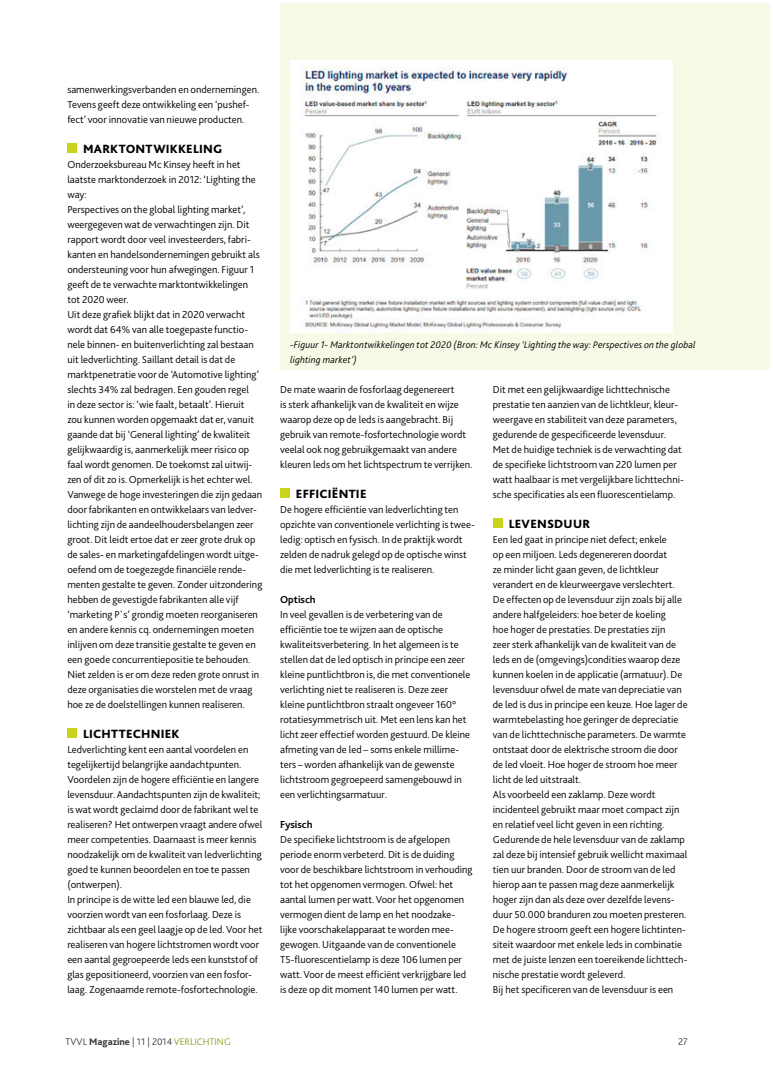
<style>
.page{position:relative;width:773px;height:1081px;background:#fff}
.page>*{position:absolute;margin:0;border:0;box-sizing:border-box;transform-origin:0 0}
.t1{font:800 12.5px "Bliss 2";letter-spacing:.02em;color:#000}
.t2{font:300 10.62px/15px "Bliss 2";color:#000}
.t3{font:700 10.62px "Bliss 2";color:#000}
.t4{font:italic 300 10px/15px "Bliss 2";letter-spacing:.01em;color:#000}
.t5{font:300 10px "Bliss 2";color:#3c3c3b}
.s1{font-weight:800}
.s2{color:#919c26}
</style>
<div class="page">
<div style="left:280px;top:4px;width:489px;height:366px;background:#f8f9e6"></div>
<div style="left:67px;top:143px;width:10px;height:10px;background:#c8d419"></div>
<div style="left:67px;top:728px;width:10px;height:10px;background:#c8d419"></div>
<div style="left:280px;top:488px;width:9px;height:10px;background:#c8d419"></div>
<div style="left:493px;top:518px;width:9px;height:10px;background:#c8d419"></div>
<img style="left:290px;top:60px;width:382px;height:273px">
<p class="t2" style="left:67px;top:82px;width:193px">samenwerkingsverbanden en ondernemingen.<br>Tevens geeft deze ontwikkeling een ‘pushef&shy;fect’ voor innovatie van nieuwe producten.</p>
<p class="t1" style="left:83px;top:142px;width:140px">MARKTONTWIKKELING</p>
<p class="t2" style="left:67px;top:157px;width:196px">Onderzoeksbureau Mc Kinsey heeft in het laatste marktonderzoek in 2012: ‘Lighting the way:<br>Perspectives on the global lighting market’, weergegeven wat de verwachtingen zijn. Dit rapport wordt door veel investeerders, fabri&shy;kanten en handelsondernemingen gebruikt als ondersteuning voor hun afwegingen. Figuur 1 geeft de te verwachte marktontwikkelingen tot 2020 weer.<br>Uit deze grafiek blijkt dat in 2020 verwacht wordt dat 64% van alle toegepaste functio&shy;nele binnen- en buitenverlichting zal bestaan uit ledverlichting. Saillant detail is dat de marktpenetratie voor de ‘Automotive lighting’ slechts 34% zal bedragen. Een gouden regel<br>in deze sector is: ‘wie faalt, betaalt’. Hieruit<br>zou kunnen worden opgemaakt dat er, vanuit gaande dat bij ‘General lighting’ de kwaliteit gelijkwaardig is, aanmerkelijk meer risico op faal wordt genomen. De toekomst zal uitwij&shy;zen of dit zo is. Opmerkelijk is het echter wel.<br>Vanwege de hoge investeringen die zijn gedaan door fabrikanten en ontwikkelaars van ledver&shy;lichting zijn de aandeelhoudersbelangen zeer groot. Dit leidt ertoe dat er zeer grote druk op de sales- en marketingafdelingen wordt uitge&shy;oefend om de toegezegde financiële rende&shy;menten gestalte te geven. Zonder uitzondering hebben de gevestigde fabrikanten alle vijf ‘marketing P`s’ grondig moeten reorganiseren en andere kennis cq. ondernemingen moeten inlijven om deze transitie gestalte te geven en een goede concurrentiepositie te behouden.<br>Niet zelden is er om deze reden grote onrust in deze organisaties die worstelen met de vraag hoe ze de doelstellingen kunnen realiseren.</p>
<p class="t1" style="left:83px;top:727px;width:98px">LICHTTECHNIEK</p>
<p class="t2" style="left:67px;top:742px;width:196px">Ledverlichting kent een aantal voordelen en tegelijkertijd belangrijke aandachtpunten.<br>Voordelen zijn de hogere efficiëntie en langere levensduur. Aandachtspunten zijn de kwaliteit; is wat wordt geclaimd door de fabrikant wel te realiseren? Het ontwerpen vraagt andere ofwel meer competenties. Daarnaast is meer kennis noodzakelijk om de kwaliteit van ledverlichting goed te kunnen beoordelen en toe te passen (ontwerpen).<br>In principe is de witte led een blauwe led, die voorzien wordt van een fosforlaag. Deze is zichtbaar als een geel laagje op de led. Voor het realiseren van hogere lichtstromen wordt voor een aantal gegroepeerde leds een kunststof of glas gepositioneerd, voorzien van een fosfor&shy;laag. Zogenaamde remote-fosfortechnologie.</p>
<p class="t4" style="left:290px;top:337px;width:407px">-Figuur 1- Marktontwikkelingen tot 2020 (Bron: Mc Kinsey ‘Lighting the way: Perspectives on the global lighting market’)</p>
<p class="t2" style="left:280px;top:382px;width:194px">De mate waarin de fosforlaag degenereert<br>is sterk afhankelijk van de kwaliteit en wijze waarop deze op de leds is aangebracht. Bij gebruik van remote-fosfortechnologie wordt veelal ook nog gebruikgemaakt van andere kleuren leds om het lichtspectrum te verrijken.</p>
<p class="t1" style="left:296px;top:487px;width:72px">EFFICIËNTIE</p>
<p class="t2" style="left:280px;top:502px;width:196px">De hogere efficiëntie van ledverlichting ten opzichte van conventionele verlichting is twee&shy;ledig: optisch en fysisch. In de praktijk wordt zelden de nadruk gelegd op de optische winst die met ledverlichting is te realiseren.</p>
<p class="t3" style="left:280px;top:595px;width:37px">Optisch</p>
<p class="t2" style="left:280px;top:607px;width:192px">In veel gevallen is de verbetering van de efficiëntie toe te wijzen aan de optische kwaliteitsverbetering. In het algemeen is te stellen dat de led optisch in principe een zeer kleine puntlichtbron is, die met conventionele verlichting niet te realiseren is. Deze zeer kleine puntlichtbron straalt ongeveer 160° rotatiesymmetrisch uit. Met een lens kan het licht zeer effectief worden gestuurd. De kleine afmeting van de led – soms enkele millime&shy;ters – worden afhankelijk van de gewenste lichtstroom gegroepeerd samengebouwd in een verlichtingsarmatuur.</p>
<p class="t3" style="left:280px;top:820px;width:34px">Fysisch</p>
<p class="t2" style="left:280px;top:832px;width:194px">De specifieke lichtstroom is de afgelopen periode enorm verbeterd. Dit is de duiding voor de beschikbare lichtstroom in verhouding tot het opgenomen vermogen. Ofwel: het aantal lumen per watt. Voor het opgenomen vermogen dient de lamp en het noodzake&shy;lijke voorschakelapparaat te worden mee&shy;gewogen. Uitgaande van de conventionele T5-fluorescentielamp is deze 106 lumen per watt. Voor de meest efficiënt verkrijgbare led is deze op dit moment 140 lumen per watt.</p>
<p class="t2" style="left:493px;top:382px;width:192px">Dit met een gelijkwaardige lichttechnische prestatie ten aanzien van de lichtkleur, kleur&shy;weergave en stabiliteit van deze parameters, gedurende de gespecificeerde levensduur.<br>Met de huidige techniek is de verwachting dat de specifieke lichtstroom van 220 lumen per watt haalbaar is met vergelijkbare lichttechni&shy;sche specificaties als een fluorescentielamp.</p>
<p class="t1" style="left:508px;top:517px;width:83px">LEVENSDUUR</p>
<p class="t2" style="left:493px;top:532px;width:196px">Een led gaat in principe niet defect; enkele<br>op een miljoen. Leds degenereren doordat<br>ze minder licht gaan geven, de lichtkleur verandert en de kleurweergave verslechtert.<br>De effecten op de levensduur zijn zoals bij alle andere halfgeleiders: hoe beter de koeling<br>hoe hoger de prestaties. De prestaties zijn<br>zeer sterk afhankelijk van de kwaliteit van de leds en de (omgevings)condities waarop deze kunnen koelen in de applicatie (armatuur). De levensduur ofwel de mate van depreciatie van de led is dus in principe een keuze. Hoe lager de warmtebelasting hoe geringer de depreciatie van de lichttechnische parameters. De warmte ontstaat door de elektrische stroom die door de led vloeit. Hoe hoger de stroom hoe meer licht de led uitstraalt.<br>Als voorbeeld een zaklamp. Deze wordt incidenteel gebruikt maar moet compact zijn en relatief veel licht geven in een richting.<br>Gedurende de hele levensduur van de zaklamp zal deze bij intensief gebruik wellicht maximaal tien uur branden. Door de stroom van de led hierop aan te passen mag deze aanmerkelijk hoger zijn dan als deze over dezelfde levens&shy;duur 50.000 branduren zou moeten presteren.<br>De hogere stroom geeft een hogere lichtinten&shy;siteit waardoor met enkele leds in combinatie met de juiste lenzen een toereikende lichttech&shy;nische prestatie wordt geleverd.<br>Bij het specificeren van de levensduur is een</p>
<p class="t5" style="left:66px;top:1037px;width:167px">TVVL <span class="s1">Magazine</span> | 11 | 2014 <span class="s2">VERLICHTING</span></p>
<p class="t5" style="left:678px;top:1037px;width:11px">27</p>
</div>
